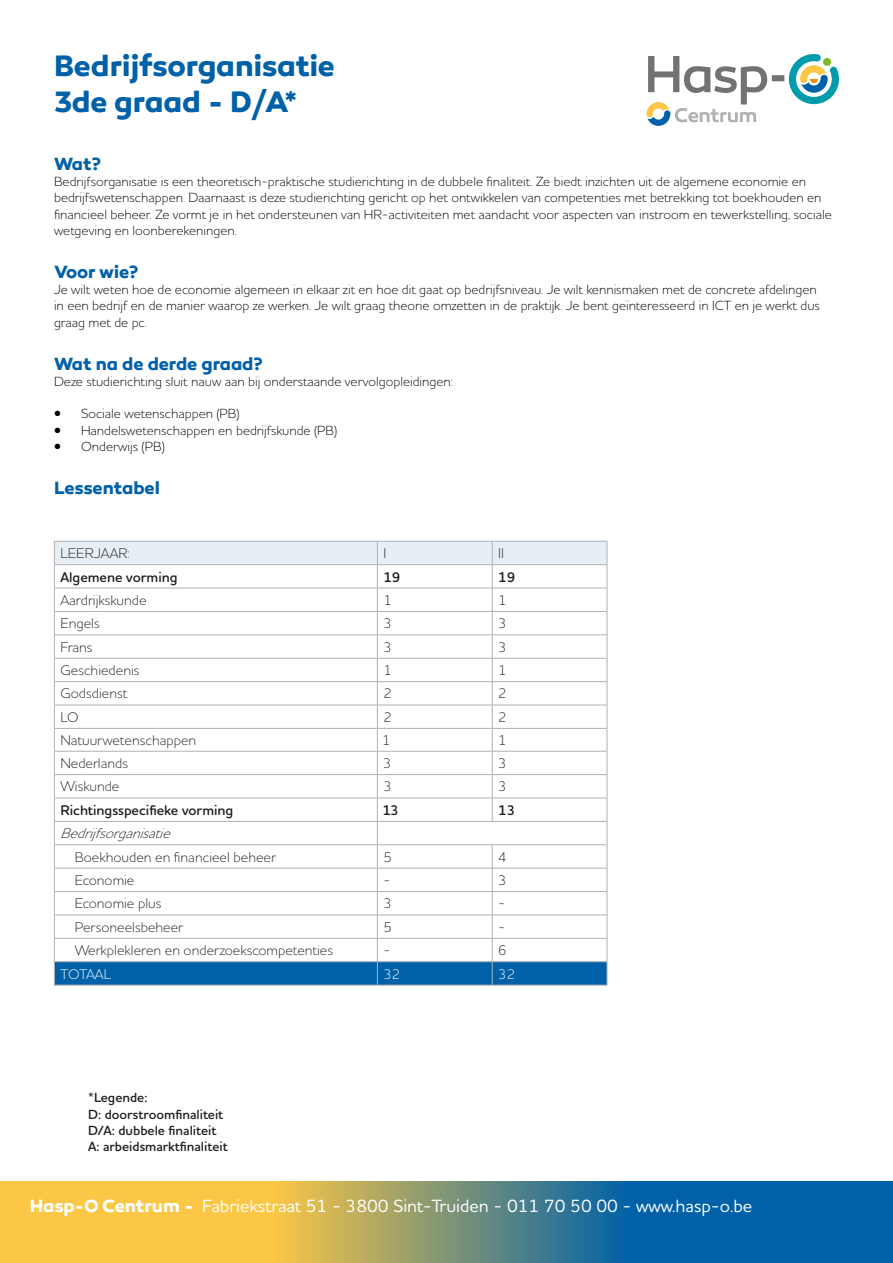
<style>
.page{position:relative;width:893px;height:1263px;background:#fff}
.page>*{position:absolute;margin:0;border:0;box-sizing:border-box;transform-origin:0 0}
.t1{font:700 30px "Canaro";letter-spacing:-.005em;color:#0061a8}
.t2{font:500 18px "Houschka Rounded";color:#fff}
.t3{font:700 18px "Canaro";letter-spacing:-.005em;color:#0061a8}
.t4{font:300 14.25px "Houschka Rounded";color:#231f20}
.t5{font:600 14.25px "Houschka Rounded";color:#231f20}
.t6{font:italic 300 14.25px "Houschka Rounded";color:#231f20}
.t7{font:300 14.25px "Houschka Rounded";letter-spacing:-.005em;color:#fff}
.t8{font:300 13.5px/16.2px "Houschka Rounded";color:#000}
.t9{font:600 13.5px "Houschka Rounded";color:#231f20}
.s1{font-family:"Canaro";font-weight:700}
</style>
<div class="page">
<svg style="left:54px;top:541px;width:554px;height:444px"></svg>
<hr style="left:54px;top:985px;width:323px;height:1px;background:#b3b0b0">
<hr style="left:377px;top:985px;width:115px;height:1px;background:#b3b0b0">
<hr style="left:492px;top:985px;width:115px;height:1px;background:#b3b0b0">
<svg style="left:646px;top:54px;width:193px;height:72px"></svg>
<svg style="left:0;top:1181px;width:893px;height:82px;background:#7f9476"></svg>
<p class="t1" style="left:54px;top:48px;width:282px">Bedrijfsorganisatie</p>
<p class="t1" style="left:54px;top:84px;width:244px">3de graad - D/A*</p>
<p class="t3" style="left:54px;top:153px;width:48px">Wat?</p>
<p class="t8" style="left:54px;top:173px;width:779px">Bedrijfsorganisatie is een theoretisch-praktische studierichting in de dubbele finaliteit. Ze biedt inzichten uit de algemene economie en bedrijfswetenschappen. Daarnaast is deze studierichting gericht op het ontwikkelen van competenties met betrekking tot boekhouden en financieel beheer. Ze vormt je in het ondersteunen van HR-activiteiten met aandacht voor aspecten van instroom en tewerkstelling, sociale wetgeving en loonberekeningen.</p>
<p class="t3" style="left:54px;top:261px;width:86px">Voor wie?</p>
<p class="t8" style="left:54px;top:281px;width:767px">Je wilt weten hoe de economie algemeen in elkaar zit en hoe dit gaat op bedrijfsniveau. Je wilt kennismaken met de concrete afdelingen in een bedrijf en de manier waarop ze werken. Je wilt graag theorie omzetten in de praktijk. Je bent geïnteresseerd in ICT en je werkt dus graag met de pc.</p>
<p class="t3" style="left:54px;top:352px;width:210px">Wat na de derde graad?</p>
<p class="t8" style="left:54px;top:373px;width:401px">Deze studierichting sluit nauw aan bij onderstaande vervolgopleidingen:</p>
<p class="t8" style="left:54px;top:405px;width:187px">• Sociale wetenschappen (PB)</p>
<p class="t8" style="left:54px;top:421px;width:285px">• Handelswetenschappen en bedrijfskunde (PB)</p>
<p class="t8" style="left:54px;top:438px;width:112px">• Onderwijs (PB)</p>
<p class="t3" style="left:54px;top:477px;width:107px">Lessentabel</p>
<p class="t4" style="left:60px;top:544px;width:71px">LEERJAAR:</p>
<p class="t4" style="left:383px;top:544px;width:4px">I</p>
<p class="t4" style="left:498px;top:544px;width:7px">II</p>
<p class="t5" style="left:60px;top:567px;width:119px">Algemene vorming</p>
<p class="t5" style="left:383px;top:567px;width:19px">19</p>
<p class="t5" style="left:498px;top:567px;width:19px">19</p>
<p class="t4" style="left:60px;top:591px;width:88px">Aardrijkskunde</p>
<p class="t4" style="left:383px;top:591px;width:10px">1</p>
<p class="t4" style="left:498px;top:591px;width:10px">1</p>
<p class="t4" style="left:60px;top:614px;width:41px">Engels</p>
<p class="t4" style="left:383px;top:614px;width:10px">3</p>
<p class="t4" style="left:498px;top:614px;width:10px">3</p>
<p class="t4" style="left:60px;top:637px;width:34px">Frans</p>
<p class="t4" style="left:383px;top:637px;width:10px">3</p>
<p class="t4" style="left:498px;top:637px;width:10px">3</p>
<p class="t4" style="left:60px;top:661px;width:81px">Geschiedenis</p>
<p class="t4" style="left:383px;top:661px;width:10px">1</p>
<p class="t4" style="left:498px;top:661px;width:10px">1</p>
<p class="t4" style="left:60px;top:684px;width:69px">Godsdienst</p>
<p class="t4" style="left:383px;top:684px;width:10px">2</p>
<p class="t4" style="left:498px;top:684px;width:10px">2</p>
<p class="t4" style="left:60px;top:707px;width:20px">LO</p>
<p class="t4" style="left:383px;top:707px;width:10px">2</p>
<p class="t4" style="left:498px;top:707px;width:10px">2</p>
<p class="t4" style="left:60px;top:731px;width:137px">Natuurwetenschappen</p>
<p class="t4" style="left:383px;top:731px;width:8px">1</p>
<p class="t4" style="left:498px;top:731px;width:10px">1</p>
<p class="t4" style="left:60px;top:754px;width:69px">Nederlands</p>
<p class="t4" style="left:383px;top:754px;width:9px">3</p>
<p class="t4" style="left:498px;top:754px;width:10px">3</p>
<p class="t4" style="left:60px;top:777px;width:61px">Wiskunde</p>
<p class="t4" style="left:383px;top:777px;width:10px">3</p>
<p class="t4" style="left:498px;top:777px;width:10px">3</p>
<p class="t5" style="left:60px;top:801px;width:175px">Richtingsspecifieke vorming</p>
<p class="t5" style="left:383px;top:801px;width:16px">13</p>
<p class="t5" style="left:498px;top:801px;width:19px">13</p>
<p class="t6" style="left:60px;top:824px;width:117px">Bedrijfsorganisatie</p>
<p class="t4" style="left:75px;top:847px;width:203px">Boekhouden en financieel beheer</p>
<p class="t4" style="left:383px;top:847px;width:10px">5</p>
<p class="t4" style="left:498px;top:847px;width:10px">4</p>
<p class="t4" style="left:75px;top:871px;width:61px">Economie</p>
<p class="t4" style="left:383px;top:871px;width:8px">-</p>
<p class="t4" style="left:498px;top:871px;width:10px">3</p>
<p class="t4" style="left:75px;top:894px;width:88px">Economie plus</p>
<p class="t4" style="left:383px;top:894px;width:10px">3</p>
<p class="t4" style="left:498px;top:894px;width:8px">-</p>
<p class="t4" style="left:75px;top:917px;width:110px">Personeelsbeheer</p>
<p class="t4" style="left:383px;top:917px;width:10px">5</p>
<p class="t4" style="left:498px;top:917px;width:8px">-</p>
<p class="t4" style="left:75px;top:941px;width:260px">Werkplekleren en onderzoekscompetenties</p>
<p class="t4" style="left:383px;top:941px;width:8px">-</p>
<p class="t4" style="left:498px;top:941px;width:10px">6</p>
<p class="t7" style="left:60px;top:964px;width:52px">TOTAAL</p>
<p class="t7" style="left:383px;top:964px;width:19px">32</p>
<p class="t7" style="left:498px;top:964px;width:19px">32</p>
<p class="t9" style="left:88px;top:1089px;width:61px">*Legende:</p>
<p class="t9" style="left:88px;top:1105px;width:137px">D: doorstroomfinaliteit</p>
<p class="t9" style="left:88px;top:1121px;width:130px">D/A: dubbele finaliteit</p>
<p class="t9" style="left:88px;top:1138px;width:141px">A: arbeidsmarktfinaliteit</p>
<p class="t2" style="left:30px;top:1194px;width:724px"><span class="s1">Hasp-O Centrum -</span> Fabriekstraat 51 - 3800 Sint-Truiden - 011 70 50 00 - www.hasp-o.be</p>
</div>
